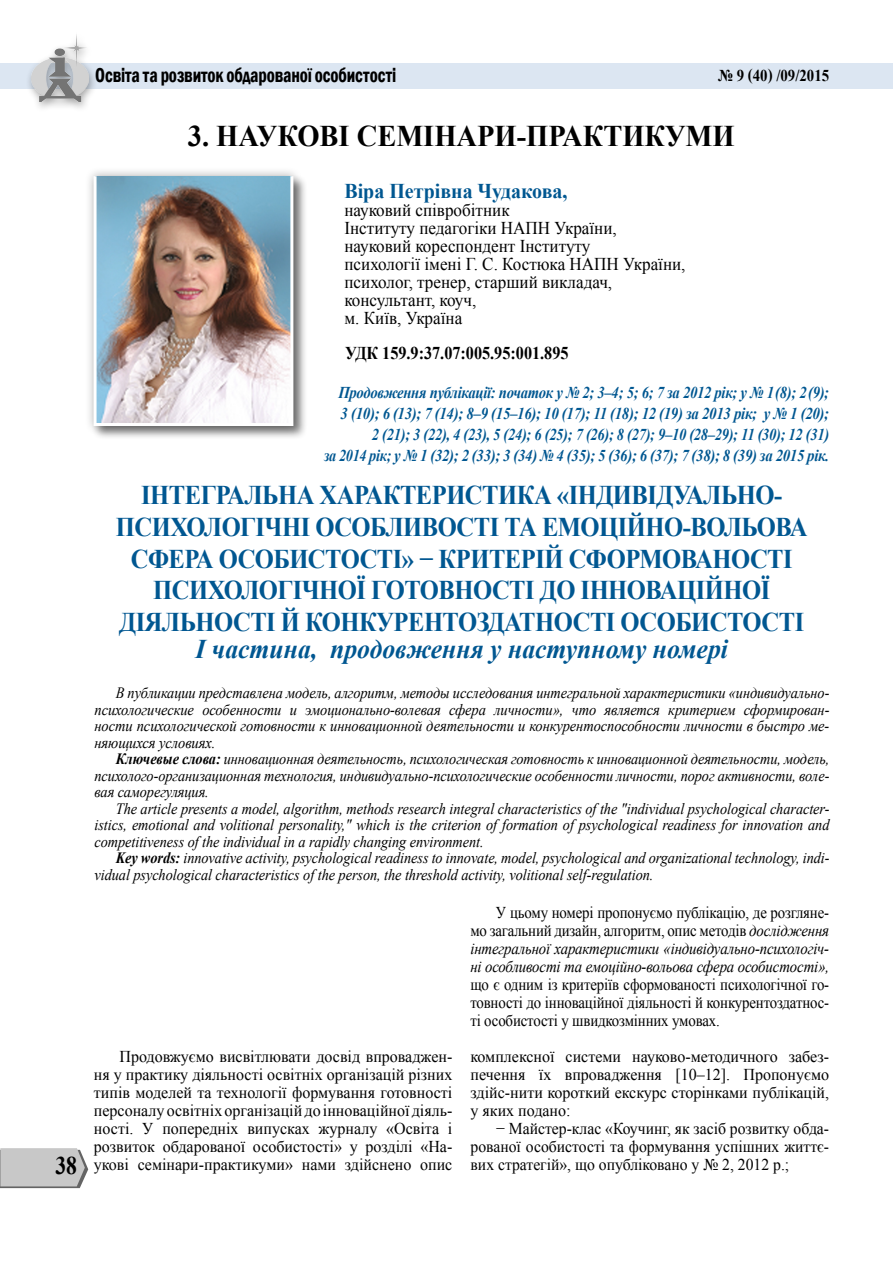
<style>
.page{position:relative;width:893px;height:1263px;background:#fff}
.page>*{position:absolute;margin:0;border:0;box-sizing:border-box;transform-origin:0 0}
.t1{font:700 30px "Times New Roman";color:#000;scale:.95 1}
.t2{font:700 27px "Times New Roman";letter-spacing:-.02em;color:#005791;scale:.91 1}
.t3{font:italic 700 27px "Times New Roman";color:#005791;scale:.95 1}
.t4{font:700 25.5px "Times New Roman";color:#000;scale:.85 1}
.t5{font:700 21px "Times New Roman";color:#005791;scale:.95 1}
.t6{font:600 condensed 20.7px "Franklin Gothic";letter-spacing:-.01em;color:#000;scale:.86 1}
.t7{font:18px/18px "Times New Roman";color:#000;scale:.95 1}
.t8{font:700 18px "Times New Roman";color:#000;scale:.9 1}
.t9{font:16.5px/18px "Times New Roman";color:#000;text-align:justify}
.t10{font:italic 700 16.5px/21px "Times New Roman";letter-spacing:-.02em;color:#005791;text-align:right;scale:.89 1}
.t11{font:italic 16.5px/18px "Times New Roman";letter-spacing:-.01em;color:#000;text-align:justify;scale:.9 1}
.t12{font:16.5px/18px "Times New Roman";color:#000;text-align:justify;scale:.9 1}
.t13{font:16.5px/18px "Times New Roman";color:#000;text-align:justify;scale:.95 1}
.t14{font:700 16.5px "Times New Roman";color:#000;scale:.9 1}
.t15{font:italic 15.75px/16.5px "Times New Roman";letter-spacing:-.005em;color:#000;text-align:justify;scale:.91 1}
.s1{font-weight:700}
.s2{font-style:normal}
</style>
<div class="page">
<div style="left:1px;top:63px;width:892px;height:26px;background:#dce6f2"></div>
<svg style="left:0;top:1148px;width:88px;height:40px;background:#c3c3c3"></svg>
<div style="left:25px;top:31px;width:73px;height:82px;background:#000;opacity:.37"></div>
<img style="left:31px;top:32px;width:57px;height:69px">
<div style="left:91px;top:174px;width:216px;height:266px;background:#000;opacity:.5"></div>
<div style="left:84px;top:166px;width:219px;height:270px;background:#000;opacity:.3"></div>
<img style="left:98px;top:179px;width:191px;height:243px">
<div style="left:94px;top:175px;width:199px;height:251px;border:3px solid #fff"></div>
<h3 class="t4" style="left:55px;top:1148px;width:27px">38</h3>
<h3 class="t6" style="left:95px;top:61px;width:351px">Освіта та розвиток обдарованої особистості</h3>
<p class="t14" style="left:718px;top:64px;width:125px">№ 9 (40) /09/2015</p>
<h1 class="t1" style="left:188px;top:115px;width:577px">3. НАУКОВІ СЕМІНАРИ-ПРАКТИКУМИ</h1>
<h3 class="t5" style="left:344px;top:176px;width:236px">Віра Петрівна Чудакова,</h3>
<p class="t7" style="left:344px;top:201px;width:361px">науковий співробітник<br>Інституту педагогіки НАПН України, науковий кореспондент Інституту<br>психології імені Г. С. Костюка НАПН України, психолог, тренер, старший викладач, консультант, коуч,<br>м. Київ, Україна</p>
<p class="t8" style="left:345px;top:341px;width:250px">УДК 159.9:37.07:005.95:001.895</p>
<p class="t10" style="left:324px;top:382px;width:569px">Продовження публікації: початок у № 2; 3–4; 5; 6; 7 за 2012 рік; у № 1(8); 2(9);<br>3 (10); 6 (13); 7 (14); 8–9 (15–16); 10 (17); 11 (18); 12 (19) за 2013 рік; у № 1 (20);<br>2 (21); 3 (22), 4 (23), 5 (24); 6 (25); 7 (26); 8 (27); 9–10 (28–29); 11 (30); 12 (31)<br>за 2014 рік; у № 1 (32); 2 (33); 3 (34) № 4 (35); 5 (36); 6 (37); 7 (38); 8 (39) за 2015 рік.</p>
<h2 class="t2" style="left:141px;top:477px;width:29px">Інтегральна</h2>
<h2 class="t2" style="left:320px;top:477px;width:20px">характеристика</h2>
<h2 class="t2" style="left:557px;top:477px;width:32px">«індивідуально</h2>
<h2 class="t2" style="left:774px;top:477px;width:10px">-</h2>
<h2 class="t2" style="left:116px;top:508px;width:19px">психологічні</h2>
<h2 class="t2" style="left:315px;top:508px;width:20px">особливості</h2>
<h2 class="t2" style="left:504px;top:508px;width:63px">та емо</h2>
<h2 class="t2" style="left:599px;top:508px;width:40px">ційно</h2>
<h2 class="t2" style="left:683px;top:508px;width:28px">-вольова</h2>
<h2 class="t2" style="left:131px;top:540px;width:19px">сфера</h2>
<h2 class="t2" style="left:219px;top:540px;width:20px">особистості</h2>
<h2 class="t2" style="left:402px;top:540px;width:59px">»− критерій</h2>
<h2 class="t2" style="left:569px;top:540px;width:20px">сформованості</h2>
<h2 class="t2" style="left:153px;top:571px;width:19px">психологічної</h2>
<h2 class="t2" style="left:371px;top:571px;width:19px">готовності</h2>
<h2 class="t2" style="left:540px;top:571px;width:64px">до іннова</h2>
<h2 class="t2" style="left:677px;top:571px;width:38px">ційної</h2>
<h2 class="t2" style="left:119px;top:603px;width:19px">діяльності</h2>
<h2 class="t2" style="left:281px;top:603px;width:47px">Й конкурент</h2>
<h2 class="t2" style="left:458px;top:603px;width:198px">ОЗДАТНОСТІ особистості</h2>
<h2 class="t3" style="left:196px;top:630px;width:562px">І частина, продовження у наступному номері</h2>
<p class="t15" style="left:95px;top:684px;width:809px;text-indent:21px">В публикации представлена модель, алгоритм, методы исследования интегральной характеристики «индивидуально&shy;психологические особенности и эмоционально-волевая сфера личности», что является критерием сформирован&shy;ности психологической готовности к инновационной деятельности и конкурентоспособности личности в быстро ме&shy;няющихся условиях.</p>
<p class="t15" style="left:95px;top:750px;width:809px;text-indent:21px"><span class="s1">Ключевые слова:</span> инновационная деятельность, психологическая готовность к инновационной деятельности, модель, психолого-организационная технология, индивидуально-психологические особенности личности, порог активности, воле&shy;вая саморегуляция.</p>
<p class="t15" style="left:95px;top:800px;width:809px;text-indent:21px">The article presents a model, algorithm, methods research integral characteristics of the "individual psychological character&shy;istics, emotional and volitional personality," which is the criterion of formation of psychological readiness for innovation and competitiveness of the individual in a rapidly changing environment.</p>
<p class="t15" style="left:95px;top:849px;width:809px;text-indent:21px"><span class="s1">Key words:</span> innovative activity, psychological readiness to innovate, model, psychological and organizational technology, indi&shy;vidual psychological characteristics of the person, the threshold activity, volitional self-regulation.</p>
<p class="t9" style="left:94px;top:1047px;width:360px;text-indent:26px">Продовжуємо висвітлювати досвід впроваджен&shy;ня у практику діяльності освітніх організацій різних типів моделей та технології формування готовності персоналу освітніх організацій до інноваційної діяль&shy;ності. У попередніх випусках журналу «Освіта і розвиток обдарованої особистості» у розділі «На&shy;укові семінари-практикуми» нами здійснено опис</p>
<p class="t11" style="left:470px;top:903px;width:400px;text-indent:26px"><span class="s2">У цьому номері пропонуємо публікацію, де розгляне&shy;мо загальний дизайн, алгоритм, опис методів</span> дослідження інтегральної характеристики «індивідуально-психологіч&shy;ні особливості та емоційно-вольова сфера особистості»,</p>
<p class="t12" style="left:470px;top:975px;width:400px">що є одним із критеріїв сформованості психологічної го&shy;товності до інноваційної діяльності й конкурентоздатнос&shy;ті особистості у швидкозмінних умовах.</p>
<p class="t9" style="left:471px;top:1047px;width:360px">комплексної системи науково-методичного забез&shy;печення їх впровадження [10–12]. Пропонуємо здійс-нити короткий екскурс сторінками публікацій, у яких подано:</p>
<p class="t13" style="left:471px;top:1119px;width:379px;text-indent:26px">− Майстер-клас «Коучинг, як засіб розвитку обда&shy;рованої особистості та формування успішних життє&shy;вих стратегій», що опубліковано у № 2, 2012 р.;</p>
</div>
